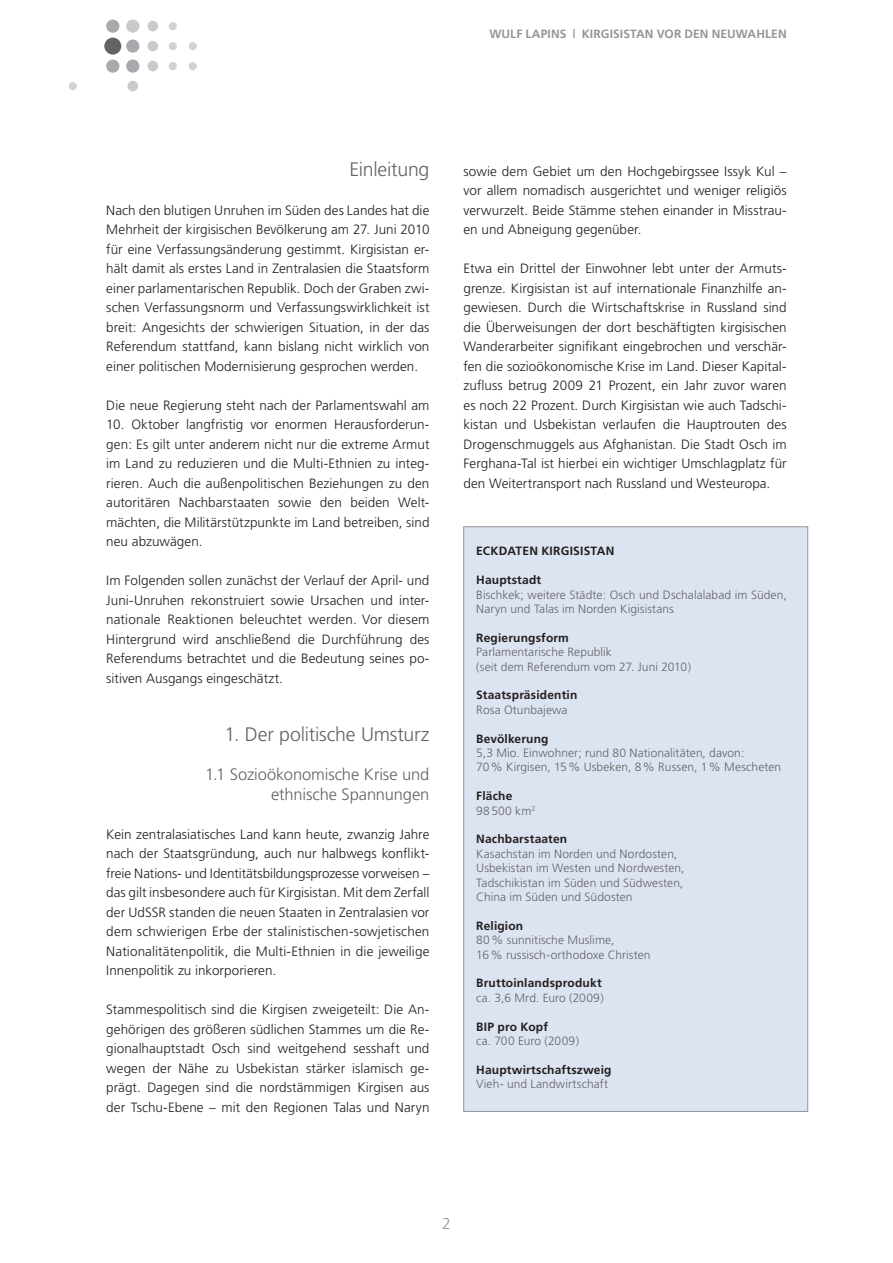
<style>
.page{position:relative;width:893px;height:1263px;background:#fff}
.page>*{position:absolute;margin:0;border:0;box-sizing:border-box;transform-origin:0 0}
.Überschrift_links{font:300 19.5px "Frutiger";letter-spacing:-.01em;color:#636366}
.Unterüberschrift_lin{font:300 16.5px "Frutiger";letter-spacing:-.005em;color:#636366}
.t1{font:300 15.75px "Frutiger";color:#939598}
.Fließtext{font:300 13.5px/19.5px "Frutiger";letter-spacing:.005em;color:#231f20;text-align:justify}
.Letzte_Seite{font:300 12px/14.4px "Frutiger";letter-spacing:.005em;color:#636366}
.Letzte_Seite-2{font:700 12px "Frutiger";letter-spacing:.015em;color:#231f20}
.t2{font:700 12px "Frutiger";letter-spacing:.01em;color:#939598}
</style>
<div class="page">
<div style="left:104px;top:38px;width:17px;height:17px;background:#636366;border-radius:50%"></div>
<div style="left:69px;top:82px;width:8px;height:8px;background:#d1d2d4;border-radius:50%"></div>
<div style="left:127px;top:81px;width:11px;height:10px;background:#c9cacc;border-radius:50%"></div>
<div style="left:169px;top:22px;width:8px;height:8px;background:#d1d2d4;border-radius:50%"></div>
<div style="left:147px;top:21px;width:11px;height:10px;background:#c9cacc;border-radius:50%"></div>
<div style="left:189px;top:42px;width:8px;height:8px;background:#d1d2d4;border-radius:50%"></div>
<div style="left:169px;top:42px;width:8px;height:8px;background:#d1d2d4;border-radius:50%"></div>
<div style="left:147px;top:41px;width:11px;height:10px;background:#c9cacc;border-radius:50%"></div>
<div style="left:189px;top:62px;width:8px;height:8px;background:#d1d2d4;border-radius:50%"></div>
<div style="left:169px;top:62px;width:8px;height:8px;background:#d1d2d4;border-radius:50%"></div>
<div style="left:147px;top:61px;width:11px;height:10px;background:#c9cacc;border-radius:50%"></div>
<div style="left:126px;top:20px;width:13px;height:13px;background:#c9cacc;border-radius:50%"></div>
<div style="left:106px;top:20px;width:13px;height:13px;background:#a8a9ad;border-radius:50%"></div>
<div style="left:126px;top:39px;width:13px;height:14px;background:#a8a9ad;border-radius:50%"></div>
<div style="left:126px;top:59px;width:13px;height:14px;background:#a8a9ad;border-radius:50%"></div>
<div style="left:106px;top:59px;width:13px;height:14px;background:#a8a9ad;border-radius:50%"></div>
<div style="left:463px;top:526px;width:345px;height:585px;background:#dde4f1;border:1px solid #939598"></div>
<p class="t2" style="left:489px;top:27px;width:299px">WULF LAPINS | KIRGISISTAN VOR DEN NEUWAHLEN</p>
<p class="Überschrift_links" style="left:350px;top:158px;width:81px">Einleitung</p>
<p class="Fließtext" style="left:106px;top:200px;width:325px">Nach den blutigen Unruhen im Süden des Landes hat die Mehrheit der kirgisischen Bevölkerung am 27. Juni 2010 für eine Verfassungsänderung gestimmt. Kirgisistan er&shy;hält damit als erstes Land in Zentralasien die Staatsform einer parlamentarischen Republik. Doch der Graben zwi&shy;schen Verfassungsnorm und Verfassungswirklichkeit ist breit: Angesichts der schwierigen Situation, in der das Referendum stattfand, kann bislang nicht wirklich von einer politischen Modernisierung gesprochen werden.</p>
<p class="Fließtext" style="left:106px;top:395px;width:325px">Die neue Regierung steht nach der Parlamentswahl am</p>
<p class="Fließtext" style="left:106px;top:415px;width:325px">10. Oktober langfristig vor enormen Herausforderun&shy;gen: Es gilt unter anderem nicht nur die extreme Armut im Land zu reduzieren und die Multi-Ethnien zu integ&shy;rieren. Auch die außenpolitischen Beziehungen zu den autoritären Nachbarstaaten sowie den beiden Welt&shy;mächten, die Militärstützpunkte im Land betreiben, sind neu abzuwägen.</p>
<p class="Fließtext" style="left:106px;top:571px;width:325px">Im Folgenden sollen zunächst der Verlauf der April- und Juni-Unruhen rekonstruiert sowie Ursachen und inter&shy;nationale Reaktionen beleuchtet werden. Vor diesem Hintergrund wird anschließend die Durchführung des Referendums betrachtet und die Bedeutung seines po&shy;sitiven Ausgangs eingeschätzt.</p>
<p class="Überschrift_links" style="left:225px;top:723px;width:206px">1. Der politische Umsturz</p>
<p class="Unterüberschrift_lin" style="left:205px;top:765px;width:226px">1.1 Sozioökonomische Krise und</p>
<p class="Unterüberschrift_lin" style="left:271px;top:784px;width:160px">ethnische Spannungen</p>
<p class="Fließtext" style="left:106px;top:824px;width:325px">Kein zentralasiatisches Land kann heute, zwanzig Jahre nach der Staatsgründung, auch nur halbwegs konflikt&shy;freie Nations- und Identitätsbildungsprozesse vorweisen – das gilt insbesondere auch für Kirgisistan. Mit dem Zerfall der UdSSR standen die neuen Staaten in Zentralasien vor dem schwierigen Erbe der stalinistischen-sowjetischen Nationalitätenpolitik, die Multi-Ethnien in die jeweilige Innenpolitik zu inkorporieren.</p>
<p class="Fließtext" style="left:106px;top:1000px;width:325px">Stammespolitisch sind die Kirgisen zweigeteilt: Die An&shy;gehörigen des größeren südlichen Stammes um die Re&shy;gionalhauptstadt Osch sind weitgehend sesshaft und wegen der Nähe zu Usbekistan stärker islamisch ge&shy;prägt. Dagegen sind die nordstämmigen Kirgisen aus der Tschu-Ebene – mit den Regionen Talas und Naryn</p>
<p class="Fließtext" style="left:463px;top:161px;width:325px">sowie dem Gebiet um den Hochgebirgssee Issyk Kul – vor allem nomadisch ausgerichtet und weniger religiös verwurzelt. Beide Stämme stehen einander in Misstrau&shy;en und Abneigung gegenüber.</p>
<p class="Fließtext" style="left:463px;top:259px;width:325px">Etwa ein Drittel der Einwohner lebt unter der Armuts&shy;grenze. Kirgisistan ist auf internationale Finanzhilfe an&shy;gewiesen. Durch die Wirtschaftskrise in Russland sind die Überweisungen der dort beschäftigten kirgisischen Wanderarbeiter signifikant eingebrochen und verschär&shy;fen die sozioökonomische Krise im Land. Dieser Kapital&shy;zufluss betrug 2009 21 Prozent, ein Jahr zuvor waren es noch 22 Prozent. Durch Kirgisistan wie auch Tadschi&shy;kistan und Usbekistan verlaufen die Hauptrouten des Drogenschmuggels aus Afghanistan. Die Stadt Osch im Ferghana-Tal ist hierbei ein wichtiger Umschlagplatz für den Weitertransport nach Russland und Westeuropa.</p>
<p class="Letzte_Seite-2" style="left:476px;top:544px;width:140px">ECKDATEN KIRGISISTAN</p>
<p class="Letzte_Seite-2" style="left:476px;top:573px;width:67px">Hauptstadt</p>
<p class="Letzte_Seite" style="left:476px;top:587px;width:312px">Bischkek; weitere Städte: Osch und Dschalalabad im Süden,<br>Naryn und Talas im Norden Kigisistans</p>
<p class="Letzte_Seite-2" style="left:476px;top:630px;width:94px">Regierungsform</p>
<p class="Letzte_Seite" style="left:476px;top:645px;width:137px">Parlamentarische Republik</p>
<p class="Letzte_Seite" style="left:476px;top:659px;width:216px">(seit dem Referendum vom 27. Juni 2010)</p>
<p class="Letzte_Seite-2" style="left:476px;top:688px;width:103px">Staatspräsidentin</p>
<p class="Letzte_Seite" style="left:476px;top:702px;width:93px">Rosa Otunbajewa</p>
<p class="Letzte_Seite-2" style="left:476px;top:731px;width:74px">Bevölkerung</p>
<p class="Letzte_Seite" style="left:476px;top:746px;width:270px">5,3 Mio. Einwohner; rund 80 Nationalitäten, davon:</p>
<p class="Letzte_Seite" style="left:476px;top:760px;width:306px">70% Kirgisen, 15% Usbeken, 8% Russen, 1% Mescheten</p>
<p class="Letzte_Seite-2" style="left:476px;top:789px;width:38px">Fläche</p>
<p class="Letzte_Seite" style="left:476px;top:803px;width:61px">98500 km<sup>2</sup></p>
<p class="Letzte_Seite-2" style="left:476px;top:832px;width:93px">Nachbarstaaten</p>
<p class="Letzte_Seite" style="left:476px;top:846px;width:203px">Kasachstan im Norden und Nordosten,</p>
<p class="Letzte_Seite" style="left:476px;top:861px;width:210px">Usbekistan im Westen und Nordwesten,</p>
<p class="Letzte_Seite" style="left:476px;top:875px;width:209px">Tadschikistan im Süden und Südwesten,</p>
<p class="Letzte_Seite" style="left:476px;top:890px;width:158px">China im Süden und Südosten</p>
<p class="Letzte_Seite-2" style="left:476px;top:918px;width:49px">Religion</p>
<p class="Letzte_Seite" style="left:476px;top:933px;width:140px">80% sunnitische Muslime,</p>
<p class="Letzte_Seite" style="left:476px;top:947px;width:176px">16% russisch-orthodoxe Christen</p>
<p class="Letzte_Seite-2" style="left:476px;top:976px;width:127px">Bruttoinlandsprodukt</p>
<p class="Letzte_Seite" style="left:476px;top:990px;width:129px">ca. 3,6 Mrd. Euro (2009)</p>
<p class="Letzte_Seite-2" style="left:476px;top:1019px;width:73px">BIP pro Kopf</p>
<p class="Letzte_Seite" style="left:476px;top:1034px;width:104px">ca. 700 Euro (2009)</p>
<p class="Letzte_Seite-2" style="left:476px;top:1062px;width:137px">Hauptwirtschaftszweig</p>
<p class="Letzte_Seite" style="left:476px;top:1077px;width:133px">Vieh- und Landwirtschaft</p>
<p class="t1" style="left:442px;top:1214px;width:10px">2</p>
</div>
